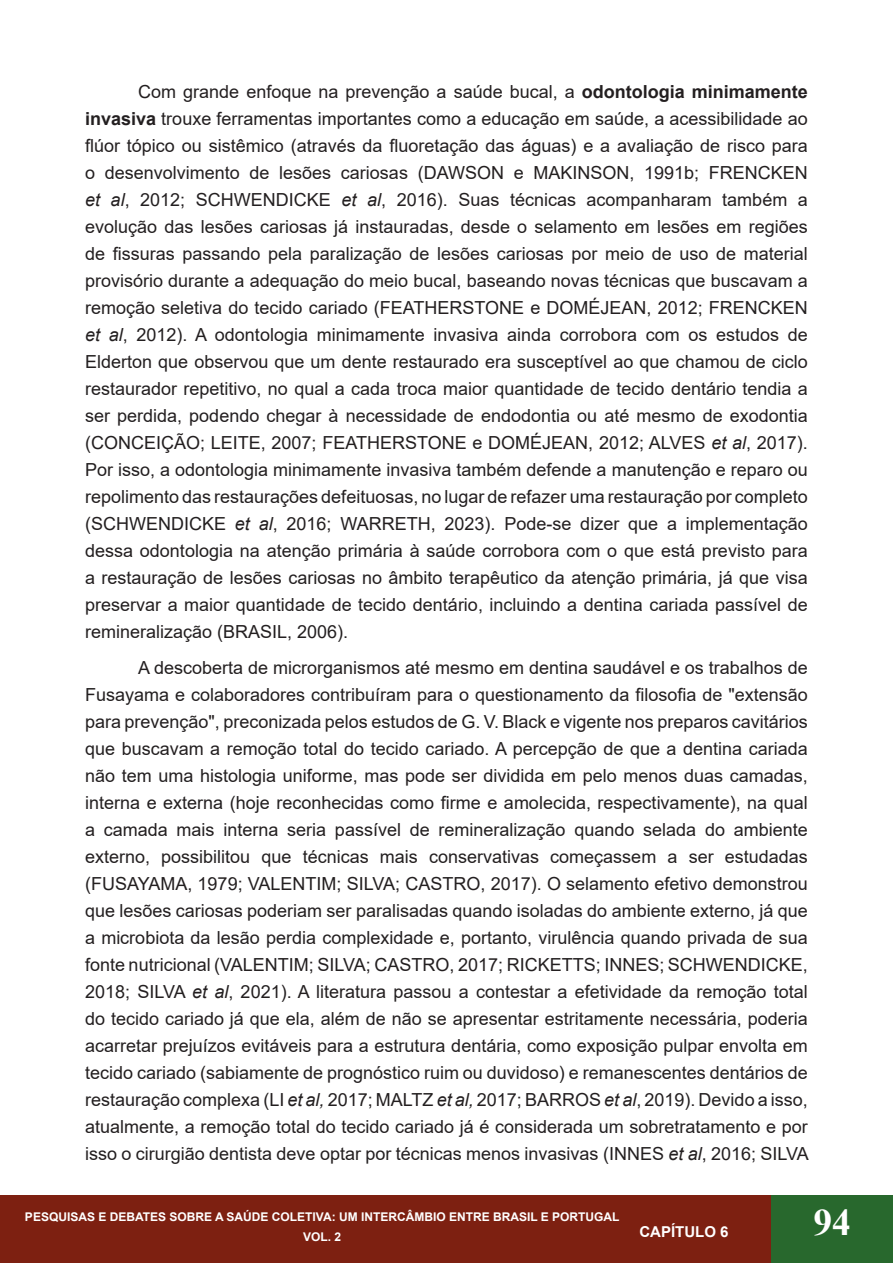
<style>
.page{position:relative;width:893px;height:1263px;background:#fff}
.page>*{position:absolute;margin:0;border:0;box-sizing:border-box;transform-origin:0 0}
.t1{font:700 37.5px "Times New Roman";color:#fff}
.t2{font:18px/27px "Arial";color:#231f20;text-align:justify}
.t3{font:700 15px "Arial";color:#fff}
.t4{font:700 12px/20.2px "Arial";color:#fff;text-align:center}
.s1{font-weight:700}
.s2{font-style:italic}
</style>
<div class="page">
<div style="left:0;top:1196px;width:893px;height:67px;background:#7d2011"></div>
<div style="left:771px;top:1196px;width:122px;height:67px;background:#28682d"></div>
<p class="t2" style="left:85px;top:78px;width:724px;text-indent:53px">Com grande enfoque na prevenção a saúde bucal, a <span class="s1">odontologia minimamente invasiva</span> trouxe ferramentas importantes como a educação em saúde, a acessibilidade ao flúor tópico ou sistêmico (através da fluoretação das águas) e a avaliação de risco para o desenvolvimento de lesões cariosas (DAWSON e MAKINSON, 1991b; FRENCKEN <span class="s2">et al</span>, 2012; SCHWENDICKE <span class="s2">et al</span>, 2016). Suas técnicas acompanharam também a evolução das lesões cariosas já instauradas, desde o selamento em lesões em regiões de fissuras passando pela paralização de lesões cariosas por meio de uso de material provisório durante a adequação do meio bucal, baseando novas técnicas que buscavam a remoção seletiva do tecido cariado (FEATHERSTONE e DOMÉJEAN, 2012; FRENCKEN <span class="s2">et al</span>, 2012). A odontologia minimamente invasiva ainda corrobora com os estudos de Elderton que observou que um dente restaurado era susceptível ao que chamou de ciclo restaurador repetitivo, no qual a cada troca maior quantidade de tecido dentário tendia a ser perdida, podendo chegar à necessidade de endodontia ou até mesmo de exodontia (CONCEIÇÃO; LEITE, 2007; FEATHERSTONE e DOMÉJEAN, 2012; ALVES <span class="s2">et al</span>, 2017).<br>Por isso, a odontologia minimamente invasiva também defende a manutenção e reparo ou repolimento das restaurações defeituosas, no lugar de refazer uma restauração por completo (SCHWENDICKE <span class="s2">et al</span>, 2016; WARRETH, 2023). Pode-se dizer que a implementação dessa odontologia na atenção primária à saúde corrobora com o que está previsto para a restauração de lesões cariosas no âmbito terapêutico da atenção primária, já que visa preservar a maior quantidade de tecido dentário, incluindo a dentina cariada passível de remineralização (BRASIL, 2006).</p>
<p class="t2" style="left:85px;top:654px;width:725px;text-indent:53px">A descoberta de microrganismos até mesmo em dentina saudável e os trabalhos de Fusayama e colaboradores contribuíram para o questionamento da filosofia de "extensão para prevenção", preconizada pelos estudos de G. V. Black e vigente nos preparos cavitários que buscavam a remoção total do tecido cariado. A percepção de que a dentina cariada não tem uma histologia uniforme, mas pode ser dividida em pelo menos duas camadas, interna e externa (hoje reconhecidas como firme e amolecida, respectivamente), na qual a camada mais interna seria passível de remineralização quando selada do ambiente externo, possibilitou que técnicas mais conservativas começassem a ser estudadas (FUSAYAMA, 1979; VALENTIM; SILVA; CASTRO, 2017). O selamento efetivo demonstrou que lesões cariosas poderiam ser paralisadas quando isoladas do ambiente externo, já que a microbiota da lesão perdia complexidade e, portanto, virulência quando privada de sua fonte nutricional (VALENTIM; SILVA; CASTRO, 2017; RICKETTS; INNES; SCHWENDICKE, 2018; SILVA <span class="s2">et al</span>, 2021). A literatura passou a contestar a efetividade da remoção total do tecido cariado já que ela, além de não se apresentar estritamente necessária, poderia acarretar prejuízos evitáveis para a estrutura dentária, como exposição pulpar envolta em tecido cariado (sabiamente de prognóstico ruim ou duvidoso) e remanescentes dentários de restauração complexa (LI <span class="s2">et al,</span> 2017; MALTZ <span class="s2">et al,</span> 2017; BARROS <span class="s2">et al</span>, 2019). Devido a isso, atualmente, a remoção total do tecido cariado já é considerada um sobretratamento e por isso o cirurgião dentista deve optar por técnicas menos invasivas (INNES <span class="s2">et al</span>, 2016; SILVA</p>
<p class="t4" style="left:25px;top:1207px;width:596px">PESQUISAS E DEBATES SOBRE A SAÚDE COLETIVA: UM INTERCÂMBIO ENTRE BRASIL E PORTUGAL<br>VOL. 2</p>
<p class="t3" style="left:639px;top:1221px;width:91px">CAPÍTULO 6</p>
<h1 class="t1" style="left:813px;top:1195px;width:39px">94</h1>
</div>
